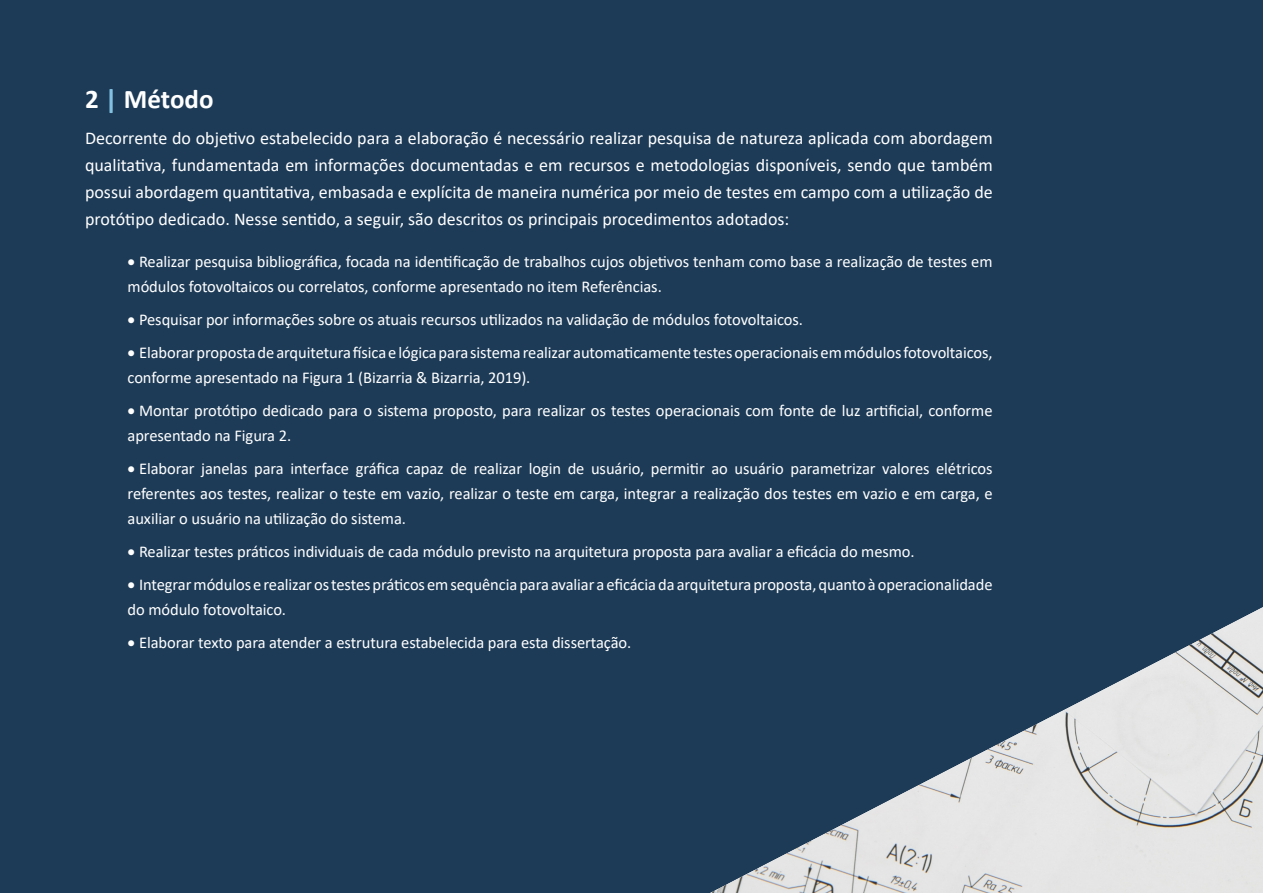
<style>
.page{position:relative;width:1263px;height:893px;background:#1d3b57}
.page>*{position:absolute;margin:0;border:0;box-sizing:border-box;transform-origin:0 0}
.t1{font:700 27px "Calibri";color:#fff}
.t2{font:18px/27px "Calibri";color:#fff;text-align:justify}
.t3{font:16.5px/24.8px "Calibri";letter-spacing:-.005em;color:#fff}
.s1{color:#82c2e3}
</style>
<div class="page">
<img style="left:710px;top:607px;width:553px;height:286px">
<h1 class="t1" style="left:85px;top:80px;width:130px">2 <span class="s1">|</span> Método</h1>
<p class="t2" style="left:85px;top:124px;width:909px">Decorrente do objetivo estabelecido para a elaboração é necessário realizar pesquisa de natureza aplicada com abordagem qualitativa, fundamentada em informações documentadas e em recursos e metodologias disponíveis, sendo que também possui abordagem quantitativa, embasada e explícita de maneira numérica por meio de testes em campo com a utilização de protótipo dedicado. Nesse sentido, a seguir, são descritos os principais procedimentos adotados:</p>
<p class="t3" style="left:128px;top:248px;width:866px">• Realizar pesquisa bibliográfica, focada na identificação de trabalhos cujos objetivos tenham como base a realização de testes em módulos fotovoltaicos ou correlatos, conforme apresentado no item Referências.</p>
<p class="t3" style="left:128px;top:306px;width:677px">• Pesquisar por informações sobre os atuais recursos utilizados na validação de módulos fotovoltaicos.</p>
<p class="t3" style="left:128px;top:340px;width:866px">• Elaborar proposta de arquitetura física e lógica para sistema realizar automaticamente testes operacionais em módulos fotovoltaicos, conforme apresentado na Figura 1 (Bizarria &amp; Bizarria, 2019).</p>
<p class="t3" style="left:128px;top:398px;width:866px">• Montar protótipo dedicado para o sistema proposto, para realizar os testes operacionais com fonte de luz artificial, conforme apresentado na Figura 2.</p>
<p class="t3" style="left:128px;top:456px;width:867px;text-align:justify">• Elaborar janelas para interface gráfica capaz de realizar login de usuário, permitir ao usuário parametrizar valores elétricos referentes aos testes, realizar o teste em vazio, realizar o teste em carga, integrar a realização dos testes em vazio e em carga, e auxiliar o usuário na utilização do sistema.</p>
<p class="t3" style="left:128px;top:538px;width:789px">• Realizar testes práticos individuais de cada módulo previsto na arquitetura proposta para avaliar a eficácia do mesmo.</p>
<p class="t3" style="left:128px;top:572px;width:866px">• Integrar módulos e realizar os testes práticos em sequência para avaliar a eficácia da arquitetura proposta, quanto à operacionalidade do módulo fotovoltaico.</p>
<p class="t3" style="left:128px;top:630px;width:505px">• Elaborar texto para atender a estrutura estabelecida para esta dissertação.</p>
</div>
